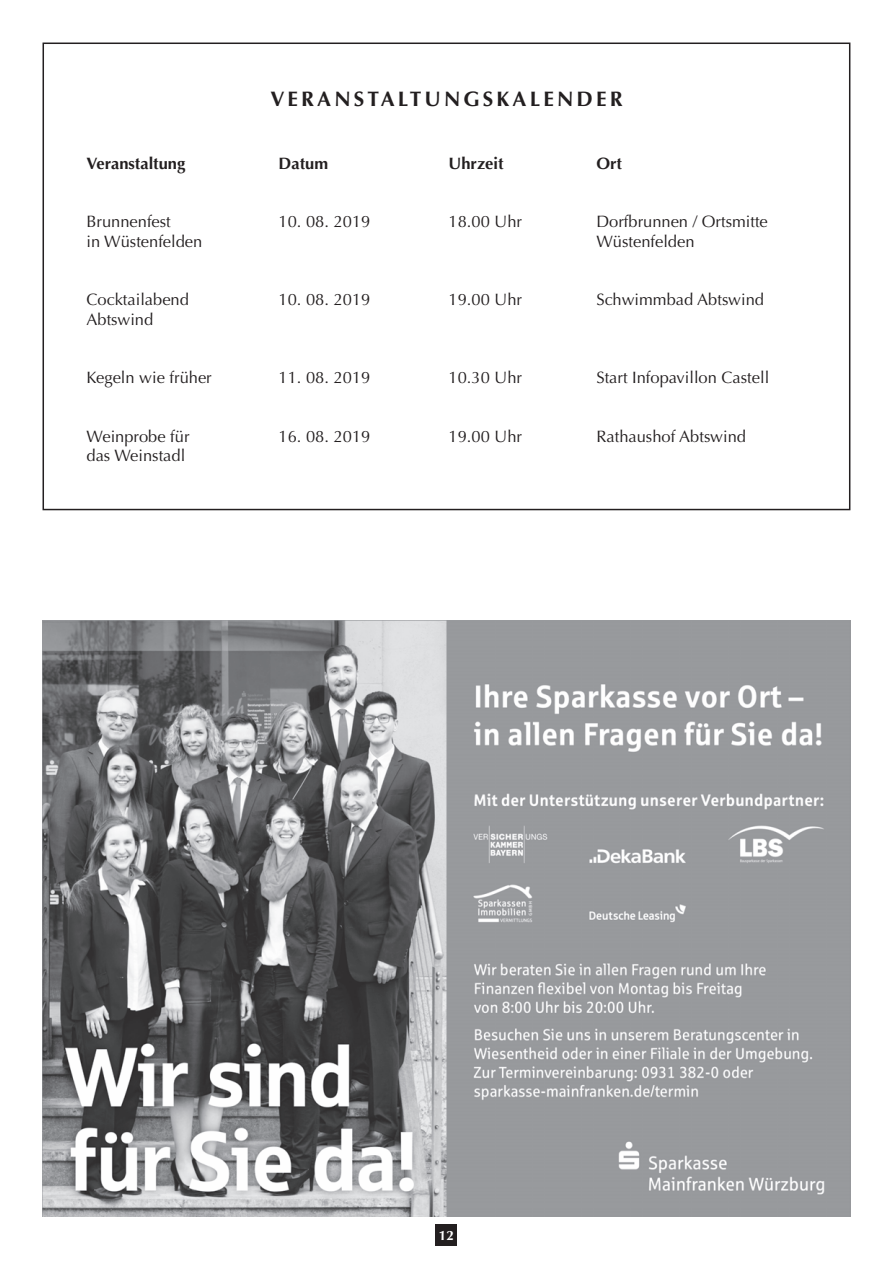
<style>
.page{position:relative;width:893px;height:1263px;background:#fff}
.page>*{position:absolute;margin:0;border:0;box-sizing:border-box;transform-origin:0 0}
.t1{font:700 21px "Optima";letter-spacing:.15em;color:#231f20}
.t2{font:16.5px "Optima";color:#231f20}
.t3{font:700 16.5px "Optima";color:#231f20}
.t4{font:700 13.5px "Optima";color:#fff}
</style>
<div class="page">
<div style="left:436px;top:1225px;width:21px;height:21px;background:#231f20"></div>
<div style="left:43px;top:43px;width:807px;height:467px;border:2px solid #231f20"></div>
<img style="left:43px;top:621px;width:807px;height:595px">
<p class="t1" style="left:270px;top:87px;width:354px">VERANSTALTUNGSKALENDER</p>
<p class="t3" style="left:87px;top:154px;width:100px">Veranstaltung</p>
<p class="t3" style="left:279px;top:154px;width:51px">Datum</p>
<p class="t3" style="left:449px;top:154px;width:57px">Uhrzeit</p>
<p class="t3" style="left:596px;top:154px;width:27px">Ort</p>
<p class="t2" style="left:87px;top:212px;width:86px">Brunnenfest</p>
<p class="t2" style="left:279px;top:212px;width:93px">10. 08. 2019</p>
<p class="t2" style="left:449px;top:212px;width:75px">18.00 Uhr</p>
<p class="t2" style="left:596px;top:212px;width:173px">Dorfbrunnen / Ortsmitte</p>
<p class="t2" style="left:87px;top:232px;width:117px">in Wüstenfelden</p>
<p class="t2" style="left:596px;top:232px;width:100px">Wüstenfelden</p>
<p class="t2" style="left:87px;top:290px;width:104px">Cocktailabend</p>
<p class="t2" style="left:279px;top:290px;width:93px">10. 08. 2019</p>
<p class="t2" style="left:449px;top:290px;width:75px">19.00 Uhr</p>
<p class="t2" style="left:596px;top:290px;width:169px">Schwimmbad Abtswind</p>
<p class="t2" style="left:87px;top:310px;width:68px">Abtswind</p>
<p class="t2" style="left:87px;top:368px;width:127px">Kegeln wie früher</p>
<p class="t2" style="left:279px;top:368px;width:93px">11. 08. 2019</p>
<p class="t2" style="left:449px;top:368px;width:75px">10.30 Uhr</p>
<p class="t2" style="left:596px;top:368px;width:174px">Start Infopavillon Castell</p>
<p class="t2" style="left:87px;top:427px;width:105px">Weinprobe für</p>
<p class="t2" style="left:279px;top:427px;width:93px">16. 08. 2019</p>
<p class="t2" style="left:449px;top:427px;width:75px">19.00 Uhr</p>
<p class="t2" style="left:596px;top:427px;width:151px">Rathaushof Abtswind</p>
<p class="t2" style="left:87px;top:446px;width:100px">das Weinstadl</p>
<p class="t4" style="left:439px;top:1227px;width:17px">12</p>
</div>
